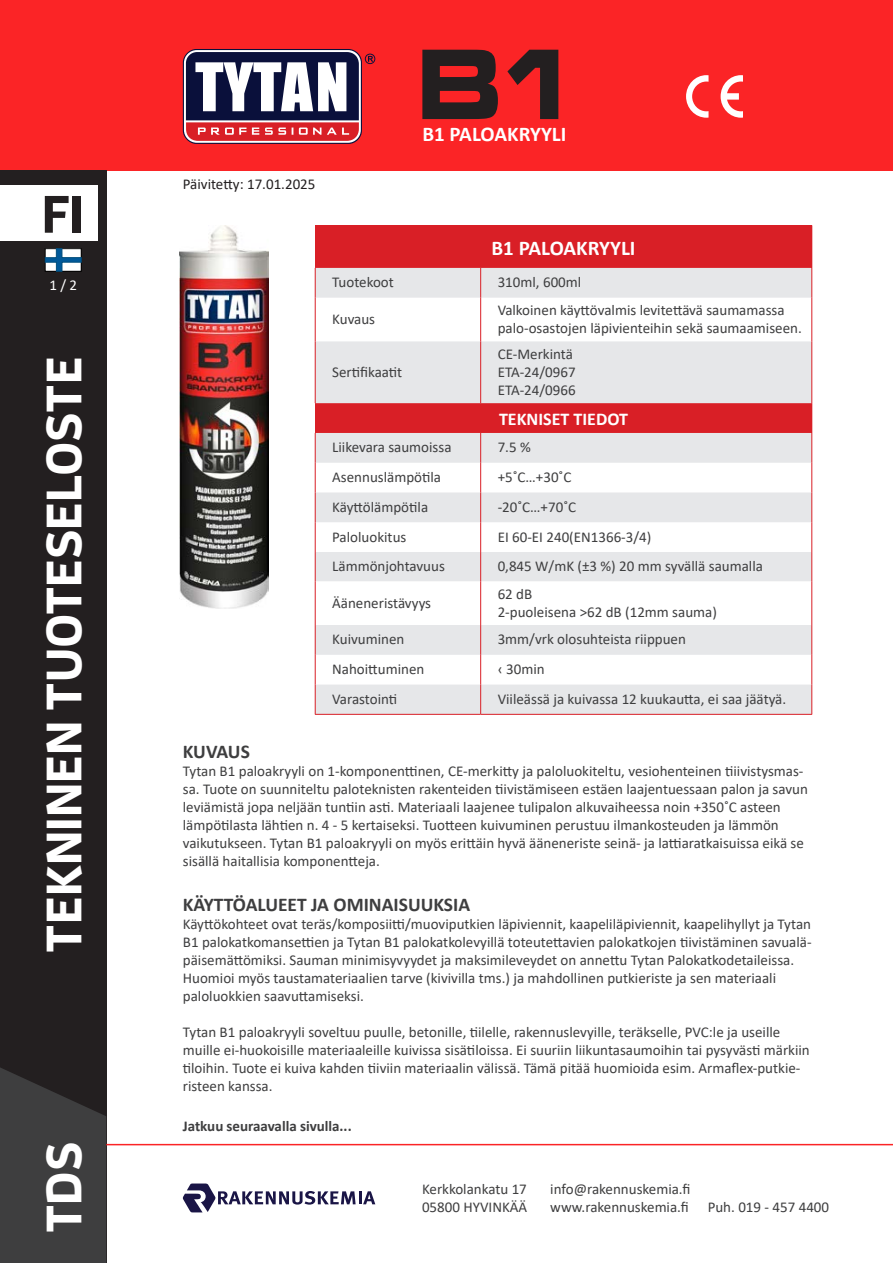
<style>
.page{position:relative;width:893px;height:1263px;background:#fff}
.page>*{position:absolute;margin:0;border:0;box-sizing:border-box;transform-origin:0 0}
.t1{font:700 52.5px "Enzo OT";color:#231f20}
.t2{font:700 49.5px "Enzo OT";color:#fff}
.t3{font:700 21px "Calibri";color:#fff}
.technical_data_paragraph{font:700 19.5px "Calibri";color:#3e3e3f}
.t4{font:700 18px "Calibri";color:#fff}
.technical_data_paragraph-2{font:15px/18px "Calibri";color:#3e3e3f}
.technical_data_paragraph-3{font:700 15px "Calibri";color:#3e3e3f}
.t5{font:15px "Calibri";color:#231f20}
.t6{font:15px "Calibri";color:#fff}
</style>
<div class="page">
<div style="left:0;top:0;width:893px;height:170px;background:#fb2426"></div>
<div style="left:0;top:170px;width:106px;height:1093px;background:#231f20"></div>
<svg style="left:0;top:1067px;width:106px;height:196px;background:#3a3a3b"></svg>
<hr style="left:106px;top:1144px;width:787px;height:1px;background:#fb2426">
<div style="left:0;top:186px;width:98px;height:55px;background:#fff"></div>
<svg style="left:183px;top:49px;width:179px;height:95px"></svg>
<div style="left:184px;top:50px;width:177px;height:93px;background:#fff;border-radius:13px"></div>
<svg style="left:365px;top:54px;width:10px;height:10px"></svg>
<svg style="left:186px;top:52px;width:173px;height:89px"></svg>
<svg style="left:45px;top:248px;width:36px;height:23px"></svg>
<svg style="left:422px;top:50px;width:76px;height:69px"></svg>
<svg style="left:507px;top:50px;width:51px;height:69px"></svg>
<svg style="left:182px;top:1183px;width:193px;height:29px"></svg>
<img style="left:180px;top:225px;width:89px;height:383px">
<div style="left:315px;top:403px;width:497px;height:30px;background:#d91f26"></div>
<svg style="left:316px;top:433px;width:495px;height:281px;fill:#e6e7e9"></svg>
<hr style="left:315px;top:433px;width:1px;height:30px;background:#d91f26">
<svg style="left:315px;top:463px;width:1px;height:29px"></svg>
<hr style="left:315px;top:492px;width:1px;height:30px;background:#d91f26">
<hr style="left:480px;top:492px;width:1px;height:30px;background:#d91f26">
<hr style="left:811px;top:492px;width:1px;height:30px;background:#d91f26">
<hr style="left:315px;top:522px;width:1px;height:30px;background:#d91f26">
<hr style="left:480px;top:522px;width:1px;height:30px;background:#d91f26">
<hr style="left:811px;top:522px;width:1px;height:30px;background:#d91f26">
<svg style="left:315px;top:552px;width:1px;height:29px"></svg>
<svg style="left:480px;top:552px;width:1px;height:29px"></svg>
<svg style="left:811px;top:552px;width:1px;height:29px"></svg>
<hr style="left:480px;top:433px;width:1px;height:30px;background:#d91f26">
<hr style="left:811px;top:433px;width:1px;height:30px;background:#d91f26">
<svg style="left:480px;top:463px;width:1px;height:29px"></svg>
<svg style="left:811px;top:463px;width:1px;height:29px"></svg>
<hr style="left:315px;top:581px;width:1px;height:44px;background:#d91f26">
<hr style="left:480px;top:581px;width:1px;height:44px;background:#d91f26">
<hr style="left:811px;top:581px;width:1px;height:44px;background:#d91f26">
<hr style="left:315px;top:625px;width:1px;height:30px;background:#d91f26">
<hr style="left:480px;top:625px;width:1px;height:30px;background:#d91f26">
<hr style="left:811px;top:625px;width:1px;height:30px;background:#d91f26">
<svg style="left:315px;top:655px;width:1px;height:29px"></svg>
<svg style="left:480px;top:655px;width:1px;height:29px"></svg>
<svg style="left:811px;top:655px;width:1px;height:29px"></svg>
<hr style="left:315px;top:684px;width:1px;height:30px;background:#d91f26">
<hr style="left:480px;top:684px;width:1px;height:30px;background:#d91f26">
<hr style="left:811px;top:684px;width:1px;height:30px;background:#d91f26">
<hr style="left:315px;top:714px;width:166px;height:1px;background:#d91f26">
<hr style="left:481px;top:714px;width:331px;height:1px;background:#d91f26">
<div style="left:315px;top:225px;width:497px;height:43px;background:#d91f26"></div>
<svg style="left:316px;top:268px;width:495px;height:135px;fill:#e6e7e9"></svg>
<hr style="left:315px;top:268px;width:1px;height:30px;background:#d91f26">
<hr style="left:480px;top:268px;width:1px;height:30px;background:#d91f26">
<hr style="left:811px;top:268px;width:1px;height:30px;background:#d91f26">
<hr style="left:315px;top:298px;width:1px;height:43px;background:#d91f26">
<hr style="left:480px;top:298px;width:1px;height:43px;background:#d91f26">
<hr style="left:811px;top:298px;width:1px;height:43px;background:#d91f26">
<hr style="left:315px;top:341px;width:1px;height:62px;background:#d91f26">
<hr style="left:480px;top:341px;width:1px;height:62px;background:#d91f26">
<hr style="left:811px;top:341px;width:1px;height:62px;background:#d91f26">
<svg style="left:721px;top:75px;width:22px;height:43px"></svg>
<svg style="left:686px;top:75px;width:22px;height:43px"></svg>
<h1 class="t1" style="left:42px;top:181px;width:44px">FI</h1>
<p class="t6" style="left:49px;top:275px;width:29px">1 / 2</p>
<h2 class="t2" style="left:33px;top:952px;width:597px;rotate:-90deg">TEKNINEN TUOTESELOSTE</h2>
<h2 class="t2" style="left:33px;top:1233px;width:93px;rotate:-90deg">TDS</h2>
<p class="t5" style="left:183px;top:173px;width:134px">Päivitetty: 17.01.2025</p>
<p class="t3" style="left:422px;top:119px;width:146px">B1 PALOAKRYYLI</p>
<p class="t3" style="left:491px;top:233px;width:146px">B1 PALOAKRYYLI</p>
<p class="technical_data_paragraph-2" style="left:332px;top:273px;width:63px">Tuotekoot</p>
<p class="technical_data_paragraph-2" style="left:498px;top:273px;width:85px">310ml, 600ml</p>
<p class="technical_data_paragraph-2" style="left:332px;top:310px;width:44px">Kuvaus</p>
<p class="technical_data_paragraph-2" style="left:498px;top:301px;width:306px">Valkoinen käyttövalmis levitettävä saumamassa palo-osastojen läpivienteihin sekä saumaamiseen.</p>
<p class="technical_data_paragraph-2" style="left:332px;top:362px;width:72px">Sertifikaatit</p>
<p class="technical_data_paragraph-2" style="left:498px;top:344px;width:77px">CE-Merkintä</p>
<p class="technical_data_paragraph-2" style="left:498px;top:362px;width:80px">ETA-24/0967<br>ETA-24/0966</p>
<p class="t4" style="left:499px;top:406px;width:130px">TEKNISET TIEDOT</p>
<p class="technical_data_paragraph-2" style="left:332px;top:438px;width:121px">Liikevara saumoissa</p>
<p class="technical_data_paragraph-2" style="left:498px;top:438px;width:35px">7.5 %</p>
<p class="technical_data_paragraph-2" style="left:332px;top:468px;width:110px">Asennuslämpötila</p>
<p class="technical_data_paragraph-2" style="left:498px;top:468px;width:75px">+5˚C…+30˚C</p>
<p class="technical_data_paragraph-2" style="left:332px;top:497px;width:97px">Käyttölämpötila</p>
<p class="technical_data_paragraph-2" style="left:498px;top:497px;width:80px">-20˚C…+70˚C</p>
<p class="technical_data_paragraph-2" style="left:332px;top:527px;width:76px">Paloluokitus</p>
<p class="technical_data_paragraph-2" style="left:498px;top:527px;width:155px">EI 60-EI 240(EN1366-3/4)</p>
<p class="technical_data_paragraph-2" style="left:332px;top:557px;width:114px">Lämmönjohtavuus</p>
<p class="technical_data_paragraph-2" style="left:498px;top:557px;width:267px">0,845 W/mK (±3 %) 20 mm syvällä saumalla</p>
<p class="technical_data_paragraph-2" style="left:332px;top:593px;width:100px">Ääneneristävyys</p>
<p class="technical_data_paragraph-2" style="left:498px;top:584px;width:36px">62 dB</p>
<p class="technical_data_paragraph-2" style="left:498px;top:602px;width:221px">2-puoleisena &gt;62 dB (12mm sauma)</p>
<p class="technical_data_paragraph-2" style="left:332px;top:630px;width:74px">Kuivuminen</p>
<p class="technical_data_paragraph-2" style="left:498px;top:630px;width:190px">3mm/vrk olosuhteista riippuen</p>
<p class="technical_data_paragraph-2" style="left:332px;top:660px;width:94px">Nahoittuminen</p>
<p class="technical_data_paragraph-2" style="left:498px;top:660px;width:48px">‹ 30min</p>
<p class="technical_data_paragraph-2" style="left:332px;top:689px;width:66px">Varastointi</p>
<p class="technical_data_paragraph-2" style="left:498px;top:689px;width:290px">Viileässä ja kuivassa 12 kuukautta, ei saa jäätyä.</p>
<p class="technical_data_paragraph" style="left:183px;top:737px;width:69px">KUVAUS</p>
<p class="technical_data_paragraph-2" style="left:183px;top:761px;width:627px">Tytan B1 paloakryyli on 1-komponenttinen, CE-merkitty ja paloluokiteltu, vesiohenteinen tiiivistysmas&shy;sa. Tuote on suunniteltu paloteknisten rakenteiden tiivistämiseen estäen laajentuessaan palon ja savun leviämistä jopa neljään tuntiin asti. Materiaali laajenee tulipalon alkuvaiheessa noin +350˚C asteen lämpötilasta lähtien n. 4 - 5 kertaiseksi. Tuotteen kuivuminen perustuu ilmankosteuden ja lämmön vaikutukseen. Tytan B1 paloakryyli on myös erittäin hyvä ääneneriste seinä- ja lattiaratkaisuissa eikä se sisällä haitallisia komponentteja.</p>
<p class="technical_data_paragraph" style="left:183px;top:890px;width:289px">KÄYTTÖALUEET JA OMINAISUUKSIA</p>
<p class="technical_data_paragraph-2" style="left:183px;top:914px;width:630px">Käyttökohteet ovat teräs/komposiitti/muoviputkien läpiviennit, kaapeliläpiviennit, kaapelihyllyt ja Tytan B1 palokatkomansettien ja Tytan B1 palokatkolevyillä toteutettavien palokatkojen tiivistäminen savualä&shy;päisemättömiksi. Sauman minimisyvyydet ja maksimileveydet on annettu Tytan Palokatkodetaileissa.<br>Huomioi myös taustamateriaalien tarve (kivivilla tms.) ja mahdollinen putkieriste ja sen materiaali paloluokkien saavuttamiseksi.</p>
<p class="technical_data_paragraph-2" style="left:183px;top:1022px;width:628px">Tytan B1 paloakryyli soveltuu puulle, betonille, tiilelle, rakennuslevyille, teräkselle, PVC:le ja useille muille ei-huokoisille materiaaleille kuivissa sisätiloissa. Ei suuriin liikuntasaumoihin tai pysyvästi märkiin tiloihin. Tuote ei kuiva kahden tiiviin materiaalin välissä. Tämä pitää huomioida esim. Armaflex-putkie&shy;risteen kanssa.</p>
<p class="technical_data_paragraph-3" style="left:183px;top:1115px;width:170px">Jatkuu seuraavalla sivulla...</p>
<p class="technical_data_paragraph-2" style="left:422px;top:1180px;width:107px">Kerkkolankatu 17<br>05800 HYVINKÄÄ</p>
<p class="technical_data_paragraph-2" style="left:550px;top:1180px;width:142px">info@rakennuskemia.fi www.rakennuskemia.fi</p>
<p class="technical_data_paragraph-2" style="left:708px;top:1198px;width:123px">Puh. 019 - 457 4400</p>
</div>
